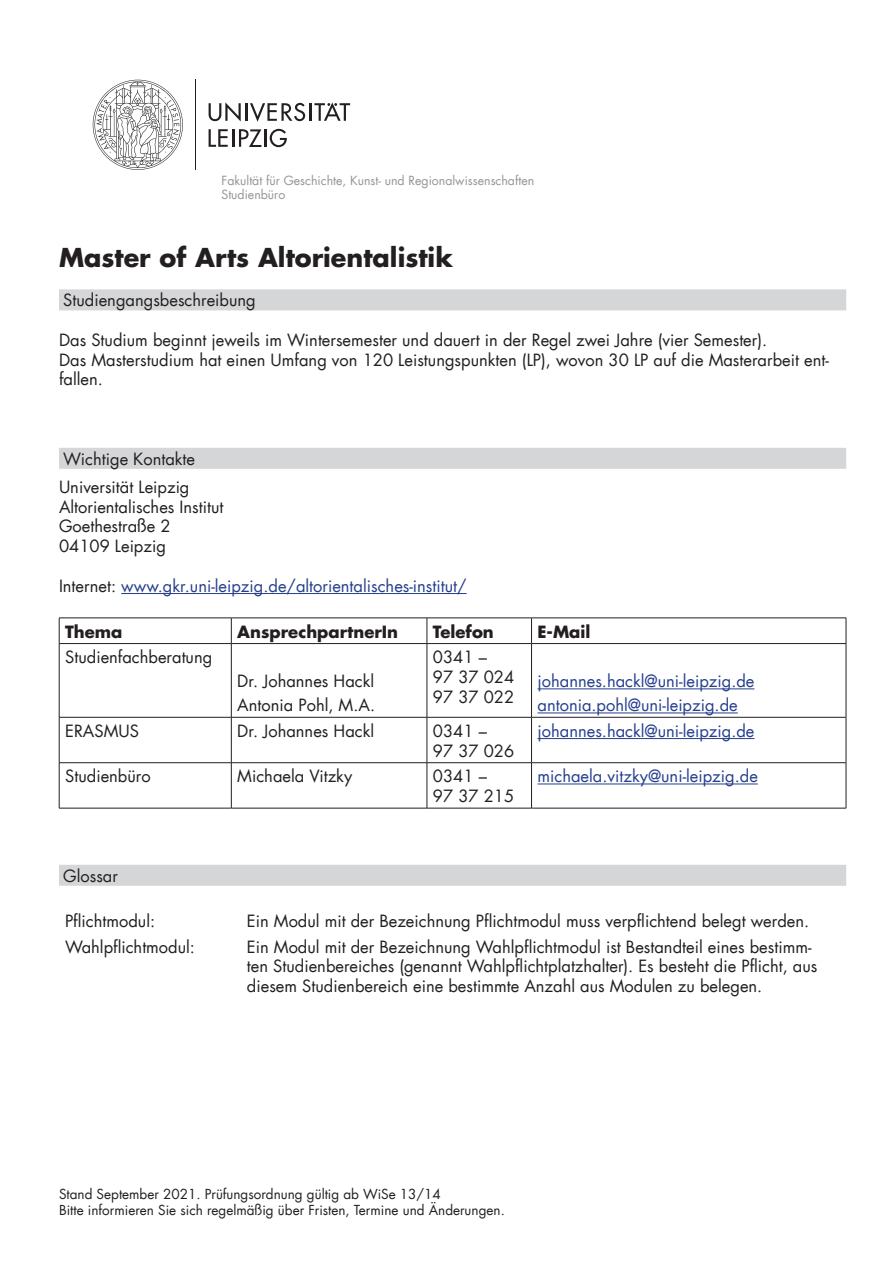
<style>
.page{position:relative;width:893px;height:1263px;background:#fff}
.page>*{position:absolute;margin:0;border:0;box-sizing:border-box;transform-origin:0 0}
.t1{font:700 25.5px "Futura";color:#231f20}
.Fließtext{font:16.5px/19.8px "Futura";color:#231f20}
.t2{font:16.5px "Futura";color:#253f8e}
.Überschrift{font:16.5px "Futura";color:#231f20}
.t3{font:700 16.5px "Futura";color:#231f20}
.Fließtext-2{font:13.5px "Futura";color:#231f20}
.t4{font:12.3px/14.9px "Futura";color:#939598}
.s1{color:#231f20}
</style>
<div class="page">
<hr style="left:245px;top:103px;width:3px;height:18px;background:#231f20">
<svg style="left:209px;top:102px;width:32px;height:20px"></svg>
<svg style="left:250px;top:102px;width:100px;height:20px"></svg>
<svg style="left:270px;top:129px;width:17px;height:18px"></svg>
<hr style="left:264px;top:129px;width:3px;height:18px;background:#231f20">
<svg style="left:209px;top:129px;width:52px;height:18px"></svg>
<hr style="left:195px;top:80px;width:1px;height:90px;background:#231f20">
<svg style="left:93px;top:80px;width:90px;height:90px"></svg>
<div style="left:59px;top:289px;width:787px;height:21px;background:#d5d6d8"></div>
<div style="left:59px;top:448px;width:787px;height:21px;background:#d5d6d8"></div>
<hr style="left:121px;top:593px;width:346px;height:1px;background:#253f8e">
<div style="left:59px;top:865px;width:787px;height:21px;background:#d5d6d8"></div>
<hr style="left:59px;top:618px;width:172px;height:1px;background:#231f20">
<svg style="left:59px;top:618px;width:1px;height:25px"></svg>
<hr style="left:231px;top:618px;width:196px;height:1px;background:#231f20">
<svg style="left:231px;top:618px;width:1px;height:25px"></svg>
<hr style="left:427px;top:618px;width:104px;height:1px;background:#231f20">
<svg style="left:427px;top:618px;width:1px;height:25px"></svg>
<hr style="left:531px;top:618px;width:315px;height:1px;background:#231f20">
<svg style="left:531px;top:618px;width:1px;height:25px"></svg>
<svg style="left:846px;top:618px;width:1px;height:25px"></svg>
<hr style="left:59px;top:643px;width:172px;height:1px;background:#231f20">
<hr style="left:59px;top:644px;width:1px;height:73px;background:#231f20">
<hr style="left:231px;top:643px;width:196px;height:1px;background:#231f20">
<hr style="left:231px;top:644px;width:1px;height:73px;background:#231f20">
<hr style="left:427px;top:643px;width:104px;height:1px;background:#231f20">
<hr style="left:427px;top:644px;width:1px;height:73px;background:#231f20">
<hr style="left:531px;top:643px;width:315px;height:1px;background:#231f20">
<hr style="left:531px;top:644px;width:1px;height:73px;background:#231f20">
<hr style="left:846px;top:644px;width:1px;height:73px;background:#231f20">
<hr style="left:59px;top:717px;width:172px;height:1px;background:#231f20">
<hr style="left:59px;top:717px;width:1px;height:45px;background:#231f20">
<hr style="left:231px;top:717px;width:196px;height:1px;background:#231f20">
<hr style="left:231px;top:717px;width:1px;height:45px;background:#231f20">
<hr style="left:427px;top:717px;width:104px;height:1px;background:#231f20">
<hr style="left:427px;top:717px;width:1px;height:45px;background:#231f20">
<hr style="left:531px;top:717px;width:315px;height:1px;background:#231f20">
<hr style="left:531px;top:717px;width:1px;height:45px;background:#231f20">
<hr style="left:846px;top:717px;width:1px;height:45px;background:#231f20">
<hr style="left:59px;top:762px;width:172px;height:1px;background:#231f20">
<hr style="left:59px;top:763px;width:1px;height:45px;background:#231f20">
<hr style="left:231px;top:762px;width:196px;height:1px;background:#231f20">
<hr style="left:231px;top:763px;width:1px;height:45px;background:#231f20">
<hr style="left:427px;top:762px;width:104px;height:1px;background:#231f20">
<hr style="left:427px;top:763px;width:1px;height:45px;background:#231f20">
<hr style="left:531px;top:762px;width:315px;height:1px;background:#231f20">
<hr style="left:531px;top:763px;width:1px;height:45px;background:#231f20">
<hr style="left:846px;top:763px;width:1px;height:45px;background:#231f20">
<hr style="left:59px;top:808px;width:172px;height:1px;background:#231f20">
<hr style="left:231px;top:808px;width:196px;height:1px;background:#231f20">
<hr style="left:427px;top:808px;width:104px;height:1px;background:#231f20">
<hr style="left:531px;top:808px;width:315px;height:1px;background:#231f20">
<hr style="left:537px;top:688px;width:217px;height:1px;background:#253f8e">
<hr style="left:537px;top:712px;width:201px;height:1px;background:#253f8e">
<hr style="left:537px;top:738px;width:217px;height:1px;background:#253f8e">
<hr style="left:537px;top:783px;width:221px;height:1px;background:#253f8e">
<p class="t4" style="left:221px;top:173px;width:314px">Fakultät für Geschichte, Kunst- und Regionalwissenschaften<br>Studienbüro</p>
<p class="t1" style="left:59px;top:240px;width:395px">Master of Arts Altorientalistik</p>
<p class="Überschrift" style="left:63px;top:290px;width:194px">Studiengangsbeschreibung</p>
<p class="Fließtext" style="left:59px;top:330px;width:710px">Das Studium beginnt jeweils im Wintersemester und dauert in der Regel zwei Jahre (vier Semester).</p>
<p class="Fließtext" style="left:59px;top:350px;width:771px">Das Masterstudium hat einen Umfang von 120 Leistungspunkten (LP), wovon 30 LP auf die Masterarbeit ent&shy;fallen.</p>
<p class="Überschrift" style="left:63px;top:448px;width:133px">Wichtige Kontakte</p>
<p class="Fließtext" style="left:59px;top:477px;width:132px">Universität Leipzig</p>
<p class="Fließtext" style="left:59px;top:497px;width:166px">Altorientalisches Institut</p>
<p class="Fließtext" style="left:59px;top:517px;width:113px">Goethestraße 2</p>
<p class="Fließtext" style="left:59px;top:536px;width:108px">04109 Leipzig</p>
<p class="t2" style="left:59px;top:575px;width:409px"><span class="s1">Internet:</span> www.gkr.uni-leipzig.de/altorientalisches-institut/</p>
<p class="t3" style="left:65px;top:620px;width:59px">Thema</p>
<p class="t3" style="left:237px;top:620px;width:162px">AnsprechpartnerIn</p>
<p class="t3" style="left:433px;top:620px;width:62px">Telefon</p>
<p class="t3" style="left:537px;top:620px;width:54px">E-Mail</p>
<p class="Fließtext" style="left:65px;top:647px;width:149px">Studienfachberatung</p>
<p class="Fließtext" style="left:237px;top:671px;width:138px">Dr. Johannes Hackl</p>
<p class="Fließtext" style="left:237px;top:695px;width:139px">Antonia Pohl, M.A.</p>
<p class="Fließtext" style="left:433px;top:647px;width:55px">0341 –</p>
<p class="Fließtext" style="left:433px;top:667px;width:83px">97 37 024</p>
<p class="Fließtext" style="left:433px;top:687px;width:83px">97 37 022</p>
<p class="t2" style="left:537px;top:671px;width:218px">johannes.hackl@uni-leipzig.de</p>
<p class="t2" style="left:537px;top:695px;width:202px">antonia.pohl@uni-leipzig.de</p>
<p class="Fließtext" style="left:65px;top:721px;width:75px">ERASMUS</p>
<p class="Fließtext" style="left:237px;top:721px;width:138px">Dr. Johannes Hackl</p>
<p class="Fließtext" style="left:433px;top:721px;width:55px">0341 –</p>
<p class="Fließtext" style="left:433px;top:741px;width:83px">97 37 026</p>
<p class="Fließtext" style="left:65px;top:766px;width:87px">Studienbüro</p>
<p class="Fließtext" style="left:237px;top:766px;width:116px">Michaela Vitzky</p>
<p class="Fließtext" style="left:433px;top:766px;width:55px">0341 –</p>
<p class="Fließtext" style="left:433px;top:786px;width:83px">97 37 215</p>
<p class="t2" style="left:537px;top:720px;width:218px">johannes.hackl@uni-leipzig.de</p>
<p class="t2" style="left:537px;top:766px;width:222px">michaela.vitzky@uni-leipzig.de</p>
<p class="Überschrift" style="left:63px;top:865px;width:56px">Glossar</p>
<p class="Fließtext" style="left:65px;top:911px;width:92px">Pflichtmodul:</p>
<p class="Fließtext" style="left:247px;top:911px;width:564px">Ein Modul mit der Bezeichnung Pflichtmodul muss verpflichtend belegt werden.</p>
<p class="Fließtext" style="left:65px;top:937px;width:132px">Wahlpflichtmodul:</p>
<p class="Fließtext" style="left:247px;top:937px;width:572px">Ein Modul mit der Bezeichnung Wahlpflichtmodul ist Bestandteil eines bestimm&shy;ten Studienbereiches (genannt Wahlpflichtplatzhalter). Es besteht die Pflicht, aus diesem Studienbereich eine bestimmte Anzahl aus Modulen zu belegen.</p>
<p class="Fließtext-2" style="left:59px;top:1185px;width:383px">Stand September 2021. Prüfungsordnung gültig ab WiSe 13/14</p>
<p class="Fließtext-2" style="left:59px;top:1201px;width:447px">Bitte informieren Sie sich regelmäßig über Fristen, Termine und Änderungen.</p>
</div>
